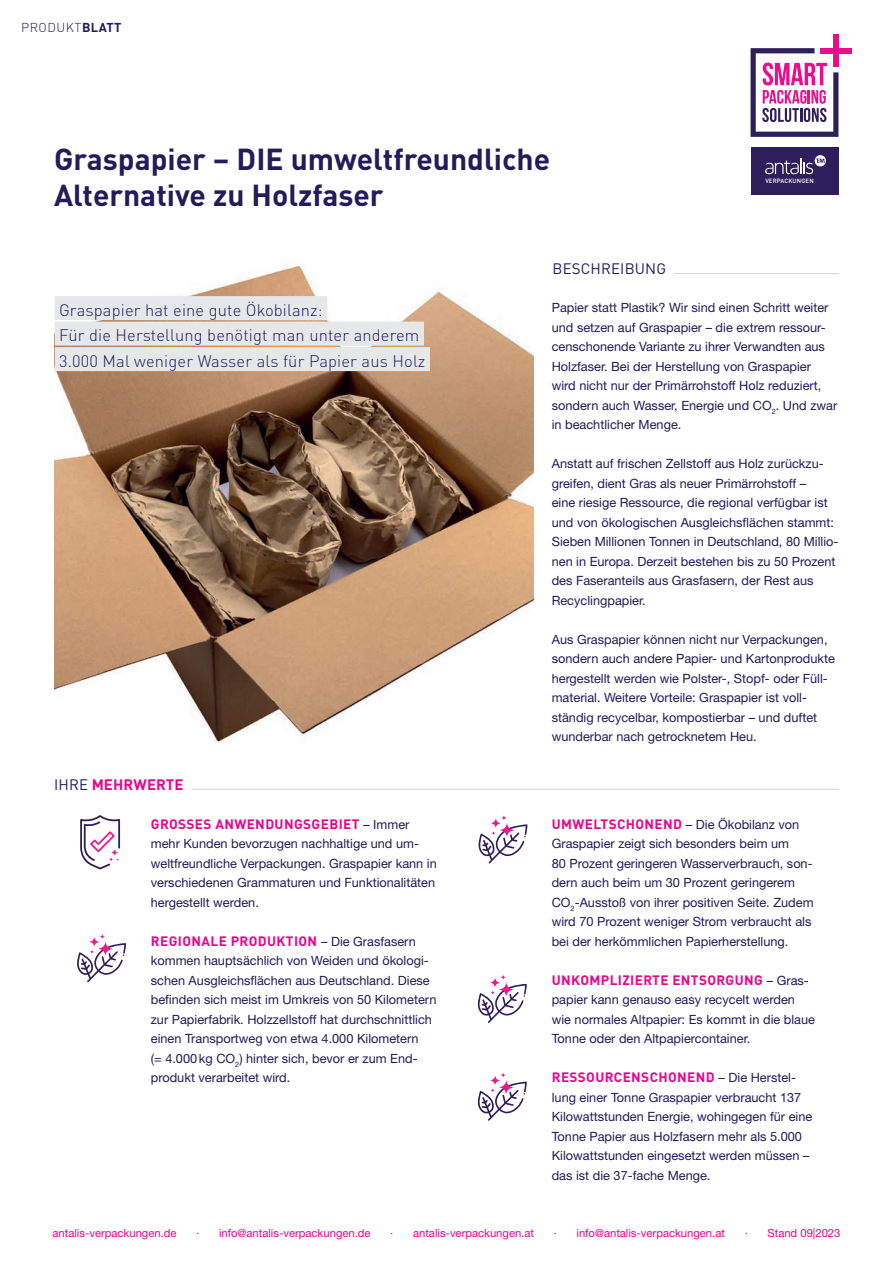
<style>
.page{position:relative;width:893px;height:1263px;background:#fff}
.page>*{position:absolute;margin:0;border:0;box-sizing:border-box;transform-origin:0 0}
.t1{font:700 30px/36px "DINOT";color:#231b5c}
.t2{font:300 16.5px/25.5px "DINOT";letter-spacing:.01em;color:#231b5c}
.t3{font:700 15px "DINOT";letter-spacing:.01em;color:#ed028c}
.t4{font:15px "DINOT";letter-spacing:.01em;color:#231b5c}
.t5{font:700 13.5px "DINOT";letter-spacing:.03em;color:#ed028c}
.t6{font:12.75px/19.5px "Helvetica Neue LT Std";color:#231b5c}
.t7{font:300 12.75px "DINOT";letter-spacing:.04em;color:#231b5c}
.t8{font:11.25px "Helvetica Neue LT Std";color:#ed028c}
.t9{font:500 6px "DINOT";letter-spacing:.025em;color:#fff}
.s1{font-weight:700}
.s2{font-weight:400;color:#231b5c}
.s3{font-family:"Helvetica Neue LT Std";font-weight:400;font-size:12.75px;color:#231b5c}
.s4{font-family:"DINOT";font-weight:700;font-size:13.5px;color:#ed028c}
</style>
<div class="page">
<img style="left:54px;top:265px;width:480px;height:524px">
<div style="left:750px;top:147px;width:88px;height:48px;background:#2e1f5c"></div>
<svg style="left:765px;top:155px;width:61px;height:19px"></svg>
<svg style="left:751px;top:48px;width:87px;height:89px"></svg>
<div style="left:833px;top:35px;width:5px;height:32px;background:#ed0c8d"></div>
<div style="left:820px;top:48px;width:32px;height:5px;background:#ed0c8d"></div>
<svg style="left:77px;top:934px;width:49px;height:48px"></svg>
<svg style="left:478px;top:1073px;width:49px;height:48px"></svg>
<svg style="left:479px;top:815px;width:48px;height:48px"></svg>
<svg style="left:478px;top:975px;width:49px;height:48px"></svg>
<svg style="left:80px;top:815px;width:40px;height:54px"></svg>
<div style="left:55px;top:296px;width:272px;height:24px;background:#e6e7e9"></div>
<div style="left:55px;top:322px;width:369px;height:24px;background:#e6e7e9"></div>
<div style="left:55px;top:347px;width:375px;height:24px;background:#e6e7e9"></div>
<hr style="left:674px;top:273px;width:165px;height:1px;background:#d1d2d4">
<hr style="left:191px;top:789px;width:648px;height:1px;background:#d1d2d4">
<p class="t7" style="left:21px;top:18px;width:102px">PRODUKT<span class="s1">BLATT</span></p>
<h1 class="t1" style="left:54px;top:138px;width:498px">Graspapier – DIE umweltfreundliche<br>Alternative zu Holzfaser</h1>
<p class="t4" style="left:553px;top:257px;width:115px">BESCHREIBUNG</p>
<p class="t9" style="left:765px;top:176px;width:50px">VERPACKUNGEN</p>
<p class="t2" style="left:59px;top:296px;width:368px">Graspapier hat eine gute Ökobilanz:<br>Für die Herstellung benötigt man unter anderem<br>3.000 Mal weniger Wasser als für Papier aus Holz</p>
<p class="t3" style="left:54px;top:772px;width:131px"><span class="s2">IHRE</span> MEHRWERTE</p>
<p class="t5" style="left:151px;top:813px;width:260px">GROSSES ANWENDUNGSGEBIET <span class="s3">– Immer</span></p>
<p class="t6" style="left:151px;top:834px;width:287px">mehr Kunden bevorzugen nachhaltige und um&shy;weltfreundliche Verpackungen. Graspapier kann in verschiedenen Grammaturen und Funktionalitäten hergestellt werden.</p>
<p class="t5" style="left:151px;top:930px;width:266px">REGIONALE PRODUKTION <span class="s3">– Die Grasfasern</span></p>
<p class="t6" style="left:151px;top:951px;width:287px">kommen hauptsächlich von Weiden und ökologi&shy;schen Ausgleichsflächen aus Deutschland. Diese befinden sich meist im Umkreis von 50 Kilometern zur Papierfabrik. Holzzellstoff hat durchschnittlich einen Transportweg von etwa 4.000 Kilometern<br>(= 4.000kg CO<sub>2</sub>) hinter sich, bevor er zum End&shy;produkt verarbeitet wird.</p>
<p class="t6" style="left:552px;top:298px;width:287px">Papier statt Plastik? Wir sind einen Schritt weiter und setzen auf Graspapier – die extrem ressour&shy;censchonende Variante zu ihrer Verwandten aus Holzfaser. Bei der Herstellung von Graspapier wird nicht nur der Primärrohstoff Holz reduziert, sondern auch Wasser, Energie und CO<sub>2</sub>. Und zwar in beachtlicher Menge.</p>
<p class="t6" style="left:552px;top:454px;width:288px">Anstatt auf frischen Zellstoff aus Holz zurückzu&shy;greifen, dient Gras als neuer Primärrohstoff –<br>eine riesige Ressource, die regional verfügbar ist und von ökologischen Ausgleichsflächen stammt:<br>Sieben Millionen Tonnen in Deutschland, 80 Millio&shy;nen in Europa. Derzeit bestehen bis zu 50 Prozent des Faseranteils aus Grasfasern, der Rest aus Recyclingpapier.</p>
<p class="t6" style="left:552px;top:629px;width:285px">Aus Graspapier können nicht nur Verpackungen, sondern auch andere Papier- und Kartonprodukte hergestellt werden wie Polster-, Stopf- oder Füll&shy;material. Weitere Vorteile: Graspapier ist voll&shy;ständig recycelbar, kompostierbar – und duftet wunderbar nach getrocknetem Heu.</p>
<p class="t6" style="left:552px;top:814px;width:263px"><span class="s4">UMWELTSCHONEND</span> – Die Ökobilanz von Graspapier zeigt sich besonders beim um<br>80 Prozent geringeren Wasserverbrauch, son&shy;dern auch beim um 30 Prozent geringerem CO<sub>2</sub>-Ausstoß von ihrer positiven Seite. Zudem wird 70 Prozent weniger Strom verbraucht als bei der herkömmlichen Papierherstellung.</p>
<p class="t5" style="left:552px;top:969px;width:259px">UNKOMPLIZIERTE ENTSORGUNG <span class="s3">– Gras-</span></p>
<p class="t6" style="left:552px;top:990px;width:265px">papier kann genauso easy recycelt werden wie normales Altpapier: Es kommt in die blaue<br>Tonne oder den Altpapiercontainer.</p>
<p class="t5" style="left:552px;top:1067px;width:246px">RESSOURCENSCHONEND <span class="s3">– Die Herstel-</span></p>
<p class="t6" style="left:552px;top:1087px;width:262px">lung einer Tonne Graspapier verbraucht 137<br>Kilowattstunden Energie, wohingegen für eine Tonne Papier aus Holzfasern mehr als 5.000<br>Kilowattstunden eingesetzt werden müssen – das ist die 37-fache Menge.</p>
<p class="t8" style="left:53px;top:1226px;width:125px">antalis-verpackungen.de</p>
<p class="t8" style="left:196px;top:1226px;width:176px">· info@antalis-verpackungen.de</p>
<p class="t8" style="left:390px;top:1226px;width:145px">· antalis-verpackungen.at</p>
<p class="t8" style="left:554px;top:1226px;width:173px">· info@antalis-verpackungen.at</p>
<p class="t8" style="left:745px;top:1226px;width:97px">· Stand 09|2023</p>
</div>
